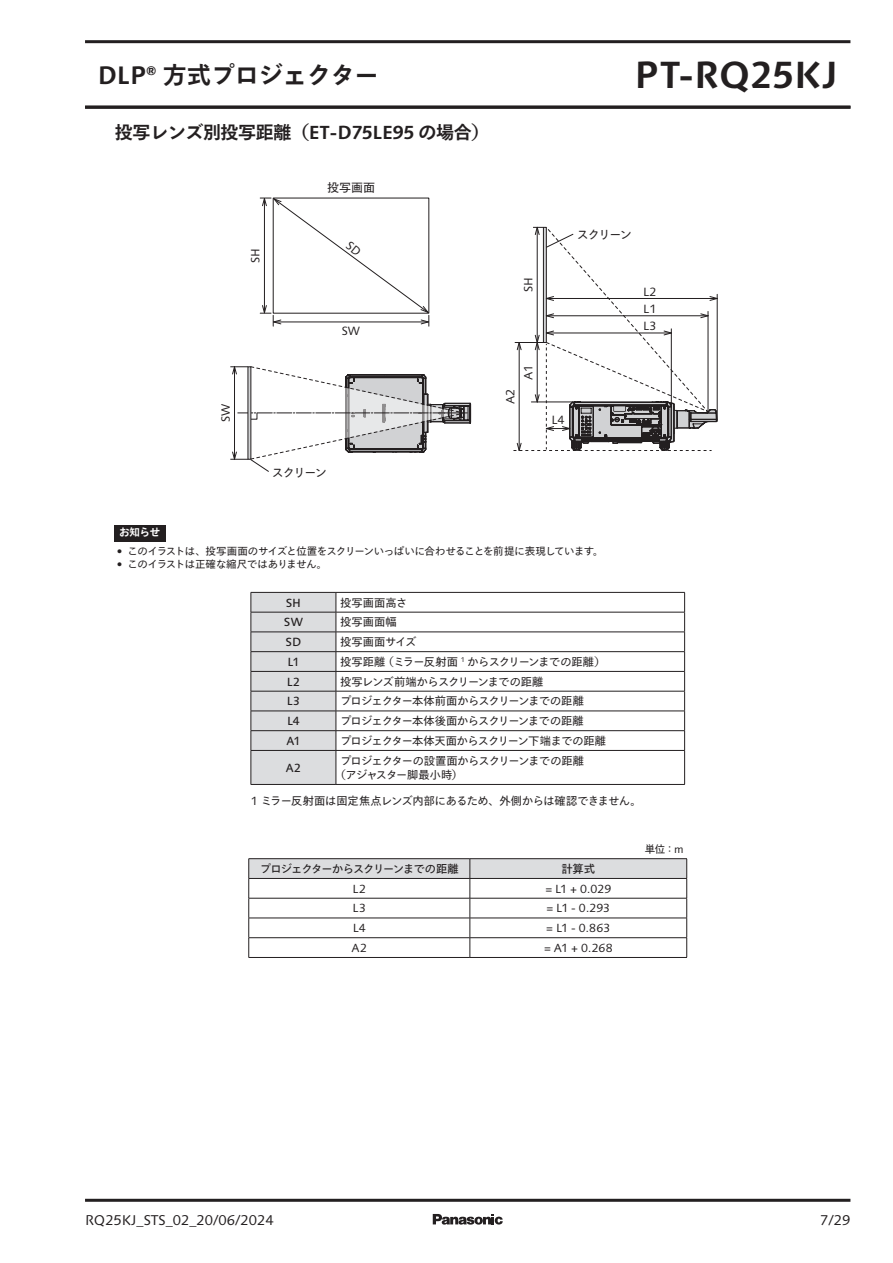
<style>
.page{position:relative;width:893px;height:1263px;background:#fff}
.page>*{position:absolute;margin:0;border:0;box-sizing:border-box;transform-origin:0 0}
.t1{font:700 37.8px "Syntax Next LT Pro";color:#231f20}
.t2{font:700 24px "Tazugane Gothic Std N";color:#231f20}
.t3{font:700 18px "Tazugane Gothic Std N";letter-spacing:-.02em;color:#231f20}
.t4{font:14.1px "Syntax Next LT Pro";color:#231f20}
.t5{font:12px "Syntax Next LT Pro";color:#231f20}
.t6{font:12px "Tazugane Gothic Std N";letter-spacing:-.09em;color:#231f20}
.t7{font:11.85px "Syntax Next LT Pro";color:#231f20}
.t8{font:500 11.85px "Syntax Next LT Pro";letter-spacing:-.005em;color:#231f20}
.t9{font:11.25px/14.2px "Tazugane Gothic Std N";letter-spacing:-.075em;color:#231f20}
.t10{font:11.25px "Tazugane Gothic Std N";letter-spacing:-.055em;color:#231f20}
.t11{font:11.25px "Tazugane Gothic Std N";letter-spacing:-.03em;color:#231f20}
.t12{font:11.25px "Tazugane Gothic Std N";letter-spacing:-.075em;color:#231f20}
.t13{font:11.25px "Tazugane Gothic Std N";letter-spacing:-.015em;color:#231f20}
.t14{font:10.5px "Tazugane Gothic Std N";letter-spacing:-.06em;color:#231f20}
.t15{font:700 10.5px "Tazugane Gothic Std N";color:#fff}
.s1{font-family:"Syntax Next LT Pro";font-size:25.2px}
.s2{font-family:"Syntax Next LT Pro";font-size:18.9px}
.s3{font-weight:500}
.s4{font-family:"Syntax Next LT Pro";font-size:11.85px}
.s5{font-family:"Syntax Next LT Pro";font-size:10.95px}
</style>
<div class="page">
<svg style="left:230px;top:366px;width:241px;height:106px"></svg>
<svg style="left:513px;top:227px;width:205px;height:224px"></svg>
<div style="left:115px;top:525px;width:51px;height:16px;background:#231f20"></div>
<hr style="left:336px;top:592px;width:349px;height:1px;background:#231f20">
<hr style="left:336px;top:612px;width:349px;height:1px;background:#231f20">
<hr style="left:336px;top:632px;width:349px;height:1px;background:#231f20">
<hr style="left:336px;top:651px;width:349px;height:1px;background:#231f20">
<hr style="left:336px;top:671px;width:349px;height:1px;background:#231f20">
<hr style="left:336px;top:691px;width:349px;height:1px;background:#231f20">
<hr style="left:336px;top:711px;width:349px;height:1px;background:#231f20">
<hr style="left:336px;top:730px;width:349px;height:1px;background:#231f20">
<svg style="left:251px;top:592px;width:86px;height:192px;background:#d0d1d3"></svg>
<svg style="left:684px;top:593px;width:1px;height:157px"></svg>
<hr style="left:251px;top:750px;width:85px;height:1px;background:#231f20">
<hr style="left:251px;top:751px;width:1px;height:33px;background:#231f20">
<hr style="left:336px;top:750px;width:349px;height:1px;background:#231f20">
<hr style="left:336px;top:751px;width:1px;height:33px;background:#231f20">
<hr style="left:684px;top:751px;width:1px;height:33px;background:#231f20">
<hr style="left:251px;top:784px;width:85px;height:1px;background:#231f20">
<hr style="left:336px;top:784px;width:349px;height:1px;background:#231f20">
<hr style="left:249px;top:858px;width:221px;height:1px;background:#231f20">
<hr style="left:470px;top:858px;width:217px;height:1px;background:#231f20">
<svg style="left:248px;top:859px;width:439px;height:98px"></svg>
<hr style="left:249px;top:918px;width:221px;height:1px;background:#231f20">
<hr style="left:470px;top:918px;width:217px;height:1px;background:#231f20">
<hr style="left:249px;top:937px;width:221px;height:1px;background:#231f20">
<hr style="left:470px;top:937px;width:217px;height:1px;background:#231f20">
<hr style="left:249px;top:957px;width:221px;height:1px;background:#231f20">
<hr style="left:470px;top:957px;width:217px;height:1px;background:#231f20">
<svg style="left:433px;top:1214px;width:70px;height:10px"></svg>
<hr style="left:85px;top:40px;width:765px;height:3px;background:#231f20">
<hr style="left:85px;top:106px;width:765px;height:3px;background:#231f20">
<hr style="left:85px;top:1199px;width:765px;height:3px;background:#231f20">
<svg style="left:260px;top:198px;width:170px;height:128px"></svg>
<h2 class="t2" style="left:98px;top:59px;width:282px"><span class="s1">DLP®</span> 方式プロジェクター</h2>
<h1 class="t1" style="left:635px;top:51px;width:205px">PT-RQ25KJ</h1>
<h3 class="t3" style="left:115px;top:120px;width:376px">投写レンズ別投写距離（<span class="s2">ET-D75LE95</span> の場合）</h3>
<p class="t5" style="left:248px;top:263px;width:16px;rotate:-90deg">SH</p>
<p class="t6" style="left:327px;top:180px;width:49px">投写画面</p>
<p class="t5" style="left:342px;top:323px;width:20px">SW</p>
<p class="t5" style="left:218px;top:422px;width:20px;rotate:-90deg">SW</p>
<p class="t6" style="left:272px;top:464px;width:57px">スクリーン</p>
<p class="t5" style="left:521px;top:292px;width:16px;rotate:-90deg">SH</p>
<p class="t5" style="left:503px;top:404px;width:17px;rotate:-90deg">A2</p>
<p class="t5" style="left:521px;top:380px;width:17px;rotate:-90deg">A1</p>
<p class="t6" style="left:577px;top:226px;width:57px">スクリーン</p>
<p class="t5" style="left:643px;top:284px;width:15px">L2</p>
<p class="t5" style="left:643px;top:301px;width:15px">L1</p>
<p class="t5" style="left:643px;top:319px;width:15px">L3</p>
<p class="t5" style="left:551px;top:413px;width:15px">L4</p>
<p class="t15" style="left:119px;top:525px;width:43px">お知らせ</p>
<p class="t14" style="left:117px;top:544px;width:488px"><span class="s3">•</span> このイラストは、投写画面のサイズと位置をスクリーンいっぱいに合わせることを前提に表現しています。</p>
<p class="t14" style="left:117px;top:556px;width:212px"><span class="s3">•</span> このイラストは正確な縮尺ではありません。</p>
<p class="t8" style="left:286px;top:595px;width:17px">SH</p>
<p class="t10" style="left:340px;top:594px;width:69px">投写画面高さ</p>
<p class="t8" style="left:284px;top:615px;width:21px">SW</p>
<p class="t10" style="left:340px;top:614px;width:58px">投写画面幅</p>
<p class="t8" style="left:285px;top:634px;width:17px">SD</p>
<p class="t13" style="left:340px;top:634px;width:78px">投写画面サイズ</p>
<p class="t8" style="left:287px;top:654px;width:13px">L1</p>
<p class="t10" style="left:340px;top:654px;width:267px">投写距離（ミラー反射面 <sup>1</sup> からスクリーンまでの距離）</p>
<p class="t8" style="left:287px;top:674px;width:15px">L2</p>
<p class="t9" style="left:340px;top:675px;width:205px">投写レンズ前端からスクリーンまでの距離</p>
<p class="t8" style="left:287px;top:694px;width:15px">L3</p>
<p class="t9" style="left:340px;top:695px;width:245px">プロジェクター本体前面からスクリーンまでの距離</p>
<p class="t8" style="left:287px;top:713px;width:14px">L4</p>
<p class="t9" style="left:340px;top:714px;width:245px">プロジェクター本体後面からスクリーンまでの距離</p>
<p class="t8" style="left:286px;top:733px;width:16px">A1</p>
<p class="t10" style="left:340px;top:733px;width:267px">プロジェクター本体天面からスクリーン下端までの距離</p>
<p class="t8" style="left:286px;top:760px;width:17px">A2</p>
<p class="t9" style="left:335px;top:754px;width:251px;text-indent:6px">プロジェクターの設置面からスクリーンまでの距離（アジャスター脚最小時）</p>
<p class="t11" style="left:251px;top:793px;width:392px"><span class="s4">1</span> ミラー反射面は固定焦点レンズ内部にあるため、外側からは確認できません。</p>
<p class="t12" style="left:260px;top:861px;width:200px">プロジェクターからスクリーンまでの距離</p>
<p class="t12" style="left:562px;top:861px;width:35px">計算式</p>
<p class="t7" style="left:353px;top:881px;width:15px">L2</p>
<p class="t7" style="left:545px;top:881px;width:67px">= L1 + 0.029</p>
<p class="t7" style="left:353px;top:901px;width:15px">L3</p>
<p class="t7" style="left:546px;top:901px;width:65px">= L1 - 0.293</p>
<p class="t7" style="left:353px;top:921px;width:14px">L4</p>
<p class="t7" style="left:546px;top:921px;width:66px">= L1 - 0.863</p>
<p class="t7" style="left:352px;top:940px;width:17px">A2</p>
<p class="t7" style="left:544px;top:940px;width:70px">= A1 + 0.268</p>
<p class="t14" style="left:645px;top:841px;width:40px">単位：<span class="s5">m</span></p>
<p class="t4" style="left:85px;top:1211px;width:190px">RQ25KJ_STS_02_20/06/2024</p>
<p class="t4" style="left:820px;top:1211px;width:32px">7/29</p>
</div>
